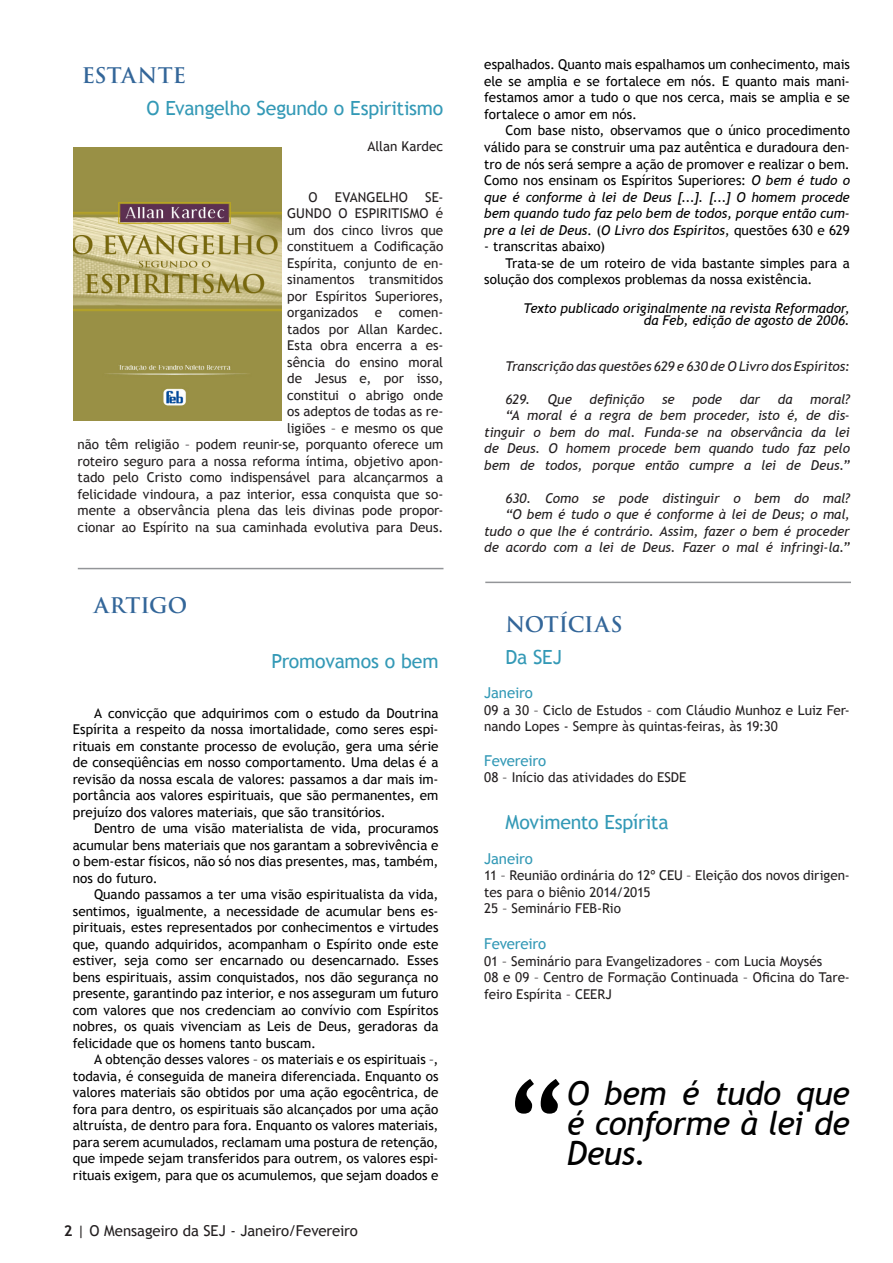
<style>
.page{position:relative;width:893px;height:1263px;background:#fff}
.page>*{position:absolute;margin:0;border:0;box-sizing:border-box;transform-origin:0 0}
.texto_miolo{font:116.85px "Trebuchet MS";color:#000}
.texto_miolo-2{font:italic 33px/30px "Trebuchet MS";letter-spacing:-.015em;color:#000;text-align:justify}
.Títulos{font:700 21px "Trajan Pro";color:#369}
.texto_miolo-3{font:19.5px "Trebuchet MS";letter-spacing:-.01em;color:#3399b6}
.subitutlo{font:19.5px "Trebuchet MS";letter-spacing:-.015em;color:#3399b6}
.t1{font:15px "Trebuchet MS";letter-spacing:-.01em;color:#231f20}
.ultimos{font:15px "Trebuchet MS";letter-spacing:-.015em;color:#3399b6}
.subitutlo-2{font:15px "Trebuchet MS";letter-spacing:-.01em;color:#3399b6}
.texto_miolo-4{font:13.5px/16.5px "Trebuchet MS";color:#000;text-align:justify}
.texto_miolo-5{font:13.5px/16.5px "Trebuchet MS";color:#231f20;text-align:right}
.texto_miolo-6{font:italic 13.5px/16.5px "Trebuchet MS";color:#231f20;text-align:justify}
.ultimos-2{font:13.5px/16.5px "Trebuchet MS";letter-spacing:-.005em;color:#231f20}
.texto_miolo-7{font:italic 13.5px/12px "Trebuchet MS";letter-spacing:-.005em;color:#000;text-align:right}
.s1{font-weight:700}
.s2{font-style:italic}
</style>
<div class="page">
<hr style="left:78px;top:568px;width:365px;height:1px;background:#939598">
<hr style="left:485px;top:582px;width:366px;height:1px;background:#939598">
<img style="left:74px;top:148px;width:208px;height:273px">
<p class="Títulos" style="left:82px;top:62px;width:106px">ESTANTE</p>
<p class="texto_miolo-3" style="left:146px;top:96px;width:298px">O Evangelho Segundo o Espiritismo</p>
<p class="texto_miolo-5" style="left:367px;top:138px;width:77px">Allan Kardec</p>
<p class="texto_miolo-5" style="left:78px;top:189px;width:367px">SE-<br>GUNDO O ESPIRITISMO é<br>um dos cinco livros que<br>constituem a Codificação<br>Espírita, conjunto de en-<br>sinamentos transmitidos<br>por Espíritos Superiores,<br>organizados e comen-<br>tados por Allan Kardec.<br>Esta obra encerra a es-<br>sência do ensino moral<br>de Jesus e, por isso,<br>constitui o abrigo onde<br>os adeptos de todas as re-<br>ligiões – e mesmo os que<br>não têm religião – podem reunir-se, porquanto oferece um roteiro seguro para a nossa reforma íntima, objetivo apon&shy;tado pelo Cristo como indispensável para alcançarmos a felicidade vindoura, a paz interior, essa conquista que so&shy;mente a observância plena das leis divinas pode propor&shy;cionar ao Espírito na sua caminhada evolutiva para Deus.</p>
<p class="texto_miolo-5" style="left:308px;top:189px;width:11px">O</p>
<p class="texto_miolo-5" style="left:335px;top:189px;width:75px">EVANGELHO</p>
<p class="Títulos" style="left:94px;top:592px;width:95px">ARTIGO</p>
<p class="texto_miolo-3" style="left:271px;top:650px;width:169px">Promovamos o bem</p>
<p class="texto_miolo-4" style="left:73px;top:705px;width:367px;text-indent:21px">A convicção que adquirimos com o estudo da Doutrina Espírita a respeito da nossa imortalidade, como seres espi&shy;rituais em constante processo de evolução, gera uma série de conseqüências em nosso comportamento. Uma delas é a revisão da nossa escala de valores: passamos a dar mais im&shy;portância aos valores espirituais, que são permanentes, em prejuízo dos valores materiais, que são transitórios.</p>
<p class="texto_miolo-4" style="left:73px;top:820px;width:367px;text-indent:21px">Dentro de uma visão materialista de vida, procuramos acumular bens materiais que nos garantam a sobrevivência e o bem-estar físicos, não só nos dias presentes, mas, também, nos do futuro.</p>
<p class="texto_miolo-4" style="left:73px;top:886px;width:367px;text-indent:21px">Quando passamos a ter uma visão espiritualista da vida, sentimos, igualmente, a necessidade de acumular bens es&shy;pirituais, estes representados por conhecimentos e virtudes que, quando adquiridos, acompanham o Espírito onde este estiver, seja como ser encarnado ou desencarnado. Esses bens espirituais, assim conquistados, nos dão segurança no presente, garantindo paz interior, e nos asseguram um futuro com valores que nos credenciam ao convívio com Espíritos nobres, os quais vivenciam as Leis de Deus, geradoras da felicidade que os homens tanto buscam.</p>
<p class="texto_miolo-4" style="left:73px;top:1051px;width:367px;text-indent:21px">A obtenção desses valores – os materiais e os espirituais –, todavia, é conseguida de maneira diferenciada. Enquanto os valores materiais são obtidos por uma ação egocêntrica, de fora para dentro, os espirituais são alcançados por uma ação altruísta, de dentro para fora. Enquanto os valores materiais, para serem acumulados, reclamam uma postura de retenção, que impede sejam transferidos para outrem, os valores espi&shy;rituais exigem, para que os acumulemos, que sejam doados e</p>
<p class="t1" style="left:64px;top:1222px;width:296px"><span class="s1">2</span> | O Mensageiro da SEJ - Janeiro/Fevereiro</p>
<p class="texto_miolo-4" style="left:484px;top:57px;width:367px">espalhados. Quanto mais espalhamos um conhecimento, mais ele se amplia e se fortalece em nós. E quanto mais mani&shy;festamos amor a tudo o que nos cerca, mais se amplia e se fortalece o amor em nós.</p>
<p class="texto_miolo-4" style="left:484px;top:123px;width:367px;text-indent:21px">Com base nisto, observamos que o único procedimento válido para se construir uma paz autêntica e duradoura den&shy;tro de nós será sempre a ação de promover e realizar o bem.<br>Como nos ensinam os Espíritos Superiores: <span class="s2">O bem é tudo o que é conforme à lei de Deus [...]. [...] O homem procede bem quando tudo faz pelo bem de todos, porque então cum&shy;pre a lei de Deus</span>. (<span class="s2">O Livro dos Espíritos</span>, questões 630 e 629</p>
<p class="texto_miolo-4" style="left:484px;top:238px;width:122px">- transcritas abaixo)</p>
<p class="texto_miolo-4" style="left:484px;top:255px;width:367px;text-indent:21px">Trata-se de um roteiro de vida bastante simples para a solução dos complexos problemas da nossa existência.</p>
<p class="texto_miolo-7" style="left:524px;top:302px;width:328px">Texto publicado originalmente na revista Reformador, da Feb, edição de agosto de 2006.</p>
<p class="texto_miolo-6" style="left:505px;top:358px;width:346px">Transcrição das questões 629 e 630 de O Livro dos Espíritos:</p>
<p class="texto_miolo-6" style="left:505px;top:391px;width:26px">629.</p>
<p class="texto_miolo-6" style="left:548px;top:391px;width:25px">Que</p>
<p class="texto_miolo-6" style="left:590px;top:391px;width:56px">definição</p>
<p class="texto_miolo-6" style="left:662px;top:391px;width:14px">se</p>
<p class="texto_miolo-6" style="left:692px;top:391px;width:31px">pode</p>
<p class="texto_miolo-6" style="left:740px;top:391px;width:22px">dar</p>
<p class="texto_miolo-6" style="left:778px;top:391px;width:16px">da</p>
<p class="texto_miolo-6" style="left:810px;top:391px;width:41px">moral?</p>
<p class="texto_miolo-6" style="left:484px;top:407px;width:367px;text-indent:21px">“A moral é a regra de bem proceder, isto é, de dis&shy;tinguir o bem do mal. Funda-se na observância da lei de Deus. O homem procede bem quando tudo faz pelo bem de todos, porque então cumpre a lei de Deus.”</p>
<p class="texto_miolo-6" style="left:505px;top:490px;width:346px">630. Como se pode distinguir o bem do mal?</p>
<p class="texto_miolo-6" style="left:484px;top:506px;width:367px;text-indent:21px">“O bem é tudo o que é conforme à lei de Deus; o mal, tudo o que lhe é contrário. Assim, fazer o bem é proceder de acordo com a lei de Deus. Fazer o mal é infringi-la.”</p>
<p class="Títulos" style="left:505px;top:611px;width:119px">NOTÍCIAS</p>
<p class="subitutlo" style="left:505px;top:646px;width:58px">Da SEJ</p>
<p class="ultimos" style="left:484px;top:684px;width:50px">Janeiro</p>
<p class="ultimos-2" style="left:484px;top:702px;width:367px">09 a 30 – Ciclo de Estudos – com Cláudio Munhoz e Luiz Fer&shy;nando Lopes - Sempre às quintas-feiras, às 19:30</p>
<p class="ultimos" style="left:484px;top:752px;width:64px">Fevereiro</p>
<p class="ultimos-2" style="left:484px;top:770px;width:204px">08 – Início das atividades do ESDE</p>
<p class="subitutlo" style="left:505px;top:811px;width:165px">Movimento Espírita</p>
<p class="subitutlo-2" style="left:484px;top:849px;width:50px">Janeiro</p>
<p class="ultimos-2" style="left:484px;top:867px;width:367px">11 – Reunião ordinária do 12º CEU – Eleição dos novos dirigen&shy;tes para o biênio 2014/2015</p>
<p class="ultimos-2" style="left:484px;top:900px;width:138px">25 – Seminário FEB-Rio</p>
<p class="ultimos" style="left:484px;top:935px;width:64px">Fevereiro</p>
<p class="ultimos-2" style="left:484px;top:953px;width:340px">01 – Seminário para Evangelizadores – com Lucia Moysés</p>
<p class="ultimos-2" style="left:484px;top:969px;width:367px">08 e 09 – Centro de Formação Continuada – Oficina do Tare&shy;feiro Espírita – CEERJ</p>
<p class="texto_miolo" style="left:505px;top:1055px;width:63px">“</p>
<p class="texto_miolo-2" style="left:567px;top:1079px;width:285px">O bem é tudo que é conforme à lei de Deus.</p>
</div>
